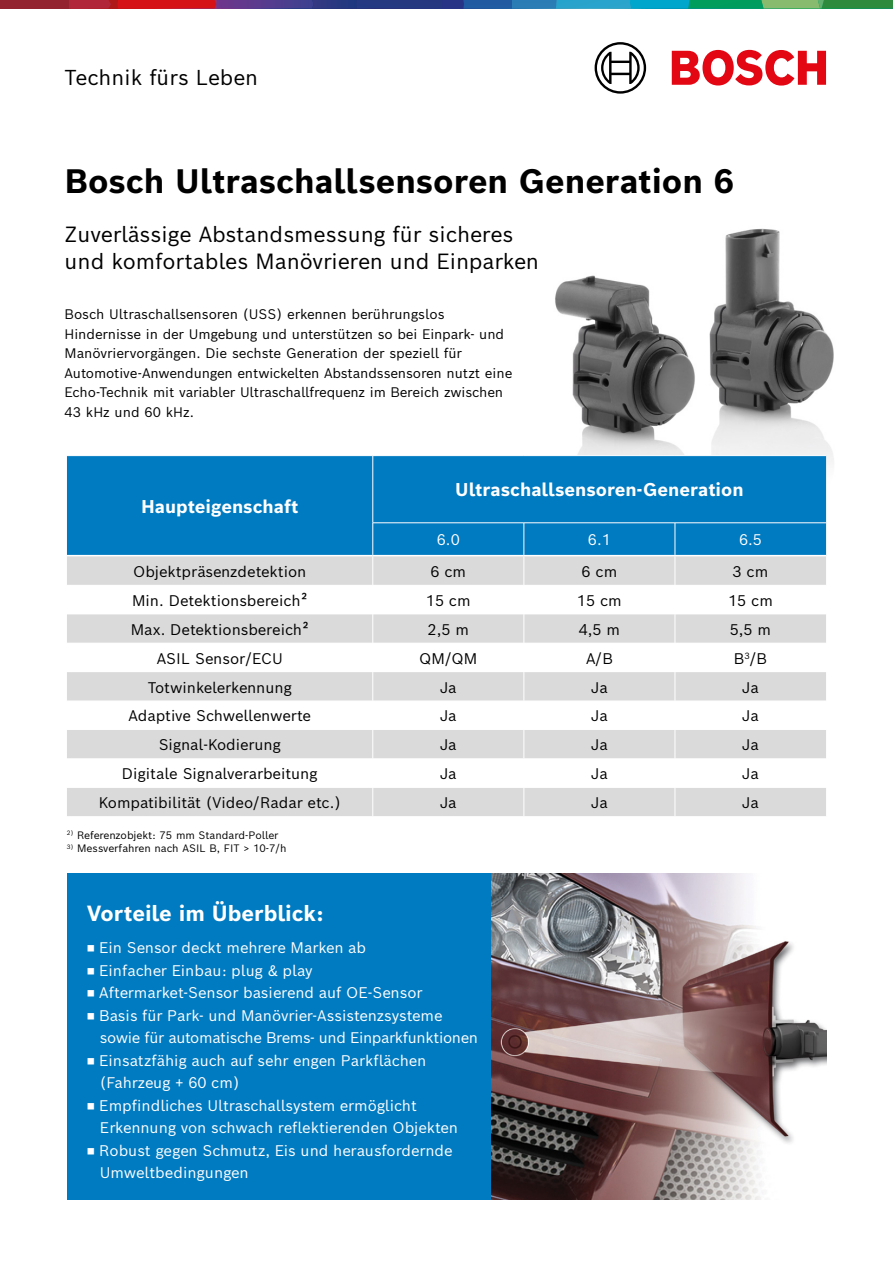
<style>
.page{position:relative;width:893px;height:1263px;background:#fff}
.page>*{position:absolute;margin:0;border:0;box-sizing:border-box;transform-origin:0 0}
.t1{font:700 33px "Bosch Sans";color:#000}
.t2{font:21.45px/27px "Bosch Sans";letter-spacing:-.005em;color:#000}
.t3{font:700 21.45px "Bosch Sans";color:#fff}
.t4{font:21px "Bosch Sans";letter-spacing:-.005em;color:#000}
.t5{font:700 18px "Bosch Sans";color:#fff}
.t6{font:15px "Bosch Sans";letter-spacing:-.01em;color:#fff}
.t7{font:15px "Bosch Sans";color:#000}
.t8{font:13.5px/19.5px "Bosch Sans";letter-spacing:-.005em;color:#000}
.t9{font:10.5px "Bosch Sans";letter-spacing:-.005em;color:#000}
</style>
<div class="page">
<img style="left:555px;top:228px;width:279px;height:298px">
<div style="left:67px;top:873px;width:424px;height:327px;background:#007ac0"></div>
<img style="left:491px;top:873px;width:335px;height:327px">
<div style="left:67px;top:456px;width:759px;height:99px;background:#007ac0"></div>
<div style="left:67px;top:556px;width:759px;height:260px;background:#dadada"></div>
<svg style="left:67px;top:586px;width:759px;height:202px"></svg>
<hr style="left:373px;top:456px;width:1px;height:67px;background:#fff">
<hr style="left:524px;top:455px;width:151px;height:1px;background:#fff">
<hr style="left:675px;top:455px;width:151px;height:1px;background:#fff">
<hr style="left:373px;top:522px;width:151px;height:1px;background:#fff">
<hr style="left:373px;top:523px;width:1px;height:32px;background:#fff">
<hr style="left:524px;top:522px;width:151px;height:1px;background:#fff">
<hr style="left:524px;top:523px;width:1px;height:32px;background:#fff">
<hr style="left:675px;top:522px;width:151px;height:1px;background:#fff">
<hr style="left:675px;top:523px;width:1px;height:32px;background:#fff">
<hr style="left:67px;top:585px;width:306px;height:1px;background:#fff">
<hr style="left:373px;top:585px;width:151px;height:1px;background:#fff">
<hr style="left:524px;top:585px;width:151px;height:1px;background:#fff">
<hr style="left:675px;top:585px;width:151px;height:1px;background:#fff">
<hr style="left:67px;top:643px;width:306px;height:1px;background:#fff">
<hr style="left:373px;top:643px;width:151px;height:1px;background:#fff">
<hr style="left:524px;top:643px;width:151px;height:1px;background:#fff">
<hr style="left:675px;top:643px;width:151px;height:1px;background:#fff">
<hr style="left:67px;top:701px;width:306px;height:1px;background:#fff">
<hr style="left:373px;top:701px;width:151px;height:1px;background:#fff">
<hr style="left:524px;top:701px;width:151px;height:1px;background:#fff">
<hr style="left:675px;top:701px;width:151px;height:1px;background:#fff">
<hr style="left:67px;top:758px;width:306px;height:1px;background:#fff">
<hr style="left:373px;top:758px;width:151px;height:1px;background:#fff">
<hr style="left:524px;top:758px;width:151px;height:1px;background:#fff">
<hr style="left:675px;top:758px;width:151px;height:1px;background:#fff">
<svg style="left:373px;top:556px;width:1px;height:260px"></svg>
<svg style="left:524px;top:556px;width:1px;height:260px"></svg>
<svg style="left:675px;top:556px;width:1px;height:260px"></svg>
<div style="left:0;top:0;width:69px;height:9px;background:#942330"></div>
<svg style="left:69px;top:0;width:824px;height:9px;background:#496378"></svg>
<svg style="left:672px;top:50px;width:154px;height:36px"></svg>
<svg style="left:595px;top:42px;width:51px;height:52px"></svg>
<h3 class="t4" style="left:65px;top:60px;width:195px">Technik fürs Leben</h3>
<h1 class="t1" style="left:65px;top:153px;width:671px">Bosch Ultraschallsensoren Generation 6</h1>
<h2 class="t2" style="left:65px;top:218px;width:476px">Zuverlässige Abstandsmessung für sicheres und komfortables Manövrieren und Einparken</h2>
<p class="t8" style="left:65px;top:303px;width:449px">Bosch Ultraschallsensoren (USS) erkennen berührungslos Hindernisse in der Umgebung und unterstützen so bei Einpark- und Manövriervorgängen. Die sechste Generation der speziell für Automotive-Anwendungen entwickelten Abstandssensoren nutzt eine Echo-Technik mit variabler Ultraschallfrequenz im Bereich zwischen 43 kHz und 60 kHz.</p>
<p class="t5" style="left:141px;top:491px;width:159px">Haupteigenschaft</p>
<p class="t5" style="left:455px;top:475px;width:290px">Ultraschallsensoren-Generation</p>
<p class="t6" style="left:437px;top:527px;width:24px">6.0</p>
<p class="t6" style="left:588px;top:527px;width:24px">6.1</p>
<p class="t6" style="left:739px;top:527px;width:24px">6.5</p>
<p class="t7" style="left:133px;top:559px;width:175px">Objektpräsenzdetektion</p>
<p class="t7" style="left:430px;top:559px;width:37px">6 cm</p>
<p class="t7" style="left:581px;top:559px;width:37px">6 cm</p>
<p class="t7" style="left:733px;top:559px;width:37px">3 cm</p>
<p class="t7" style="left:132px;top:588px;width:177px">Min. Detektionsbereich²</p>
<p class="t7" style="left:426px;top:588px;width:46px">15 cm</p>
<p class="t7" style="left:577px;top:588px;width:46px">15 cm</p>
<p class="t7" style="left:728px;top:588px;width:46px">15 cm</p>
<p class="t7" style="left:131px;top:617px;width:180px">Max. Detektionsbereich²</p>
<p class="t7" style="left:428px;top:617px;width:43px">2,5 m</p>
<p class="t7" style="left:579px;top:617px;width:43px">4,5 m</p>
<p class="t7" style="left:730px;top:617px;width:43px">5,5 m</p>
<p class="t7" style="left:157px;top:645px;width:128px">ASIL Sensor/ECU</p>
<p class="t7" style="left:419px;top:645px;width:60px">QM/QM</p>
<p class="t7" style="left:586px;top:645px;width:28px">A/B</p>
<p class="t7" style="left:734px;top:645px;width:35px">B<sup>3</sup>/B</p>
<p class="t7" style="left:148px;top:674px;width:146px">Totwinkelerkennung</p>
<p class="t7" style="left:440px;top:674px;width:18px">Ja</p>
<p class="t7" style="left:591px;top:674px;width:18px">Ja</p>
<p class="t7" style="left:742px;top:674px;width:18px">Ja</p>
<p class="t7" style="left:129px;top:703px;width:184px">Adaptive Schwellenwerte</p>
<p class="t7" style="left:440px;top:703px;width:18px">Ja</p>
<p class="t7" style="left:591px;top:703px;width:18px">Ja</p>
<p class="t7" style="left:742px;top:703px;width:18px">Ja</p>
<p class="t7" style="left:159px;top:732px;width:124px">Signal-Kodierung</p>
<p class="t7" style="left:440px;top:732px;width:18px">Ja</p>
<p class="t7" style="left:591px;top:732px;width:18px">Ja</p>
<p class="t7" style="left:742px;top:732px;width:18px">Ja</p>
<p class="t7" style="left:122px;top:761px;width:197px">Digitale Signalverarbeitung</p>
<p class="t7" style="left:440px;top:761px;width:18px">Ja</p>
<p class="t7" style="left:591px;top:761px;width:18px">Ja</p>
<p class="t7" style="left:742px;top:761px;width:18px">Ja</p>
<p class="t7" style="left:99px;top:790px;width:244px">Kompatibilität (Video/Radar etc.)</p>
<p class="t7" style="left:440px;top:790px;width:18px">Ja</p>
<p class="t7" style="left:591px;top:790px;width:18px">Ja</p>
<p class="t7" style="left:742px;top:790px;width:18px">Ja</p>
<p class="t9" style="left:67px;top:826px;width:213px"><sup>2)</sup> Referenzobjekt: 75 mm Standard-Poller</p>
<p class="t9" style="left:67px;top:840px;width:221px"><sup>3)</sup> Messverfahren nach ASIL B, FIT &gt; 10-7/h</p>
<h2 class="t3" style="left:87px;top:895px;width:238px">Vorteile im Überblick:</h2>
<p class="t6" style="left:87px;top:935px;width:281px">◾ Ein Sensor deckt mehrere Marken ab</p>
<p class="t6" style="left:87px;top:958px;width:227px">◾ Einfacher Einbau: plug &amp; play</p>
<p class="t6" style="left:87px;top:980px;width:337px">◾ Aftermarket-Sensor basierend auf OE-Sensor</p>
<p class="t6" style="left:87px;top:1003px;width:357px">◾ Basis für Park- und Manövrier-Assistenzsysteme</p>
<p class="t6" style="left:100px;top:1025px;width:380px">sowie für automatische Brems- und Einparkfunktionen</p>
<p class="t6" style="left:87px;top:1048px;width:341px">◾ Einsatzfähig auch auf sehr engen Parkflächen</p>
<p class="t6" style="left:100px;top:1070px;width:141px">(Fahrzeug + 60 cm)</p>
<p class="t6" style="left:87px;top:1093px;width:331px">◾ Empfindliches Ultraschallsystem ermöglicht</p>
<p class="t6" style="left:100px;top:1115px;width:360px">Erkennung von schwach reflektierenden Objekten</p>
<p class="t6" style="left:87px;top:1138px;width:367px">◾ Robust gegen Schmutz, Eis und herausfordernde</p>
<p class="t6" style="left:100px;top:1160px;width:150px">Umweltbedingungen</p>
</div>
